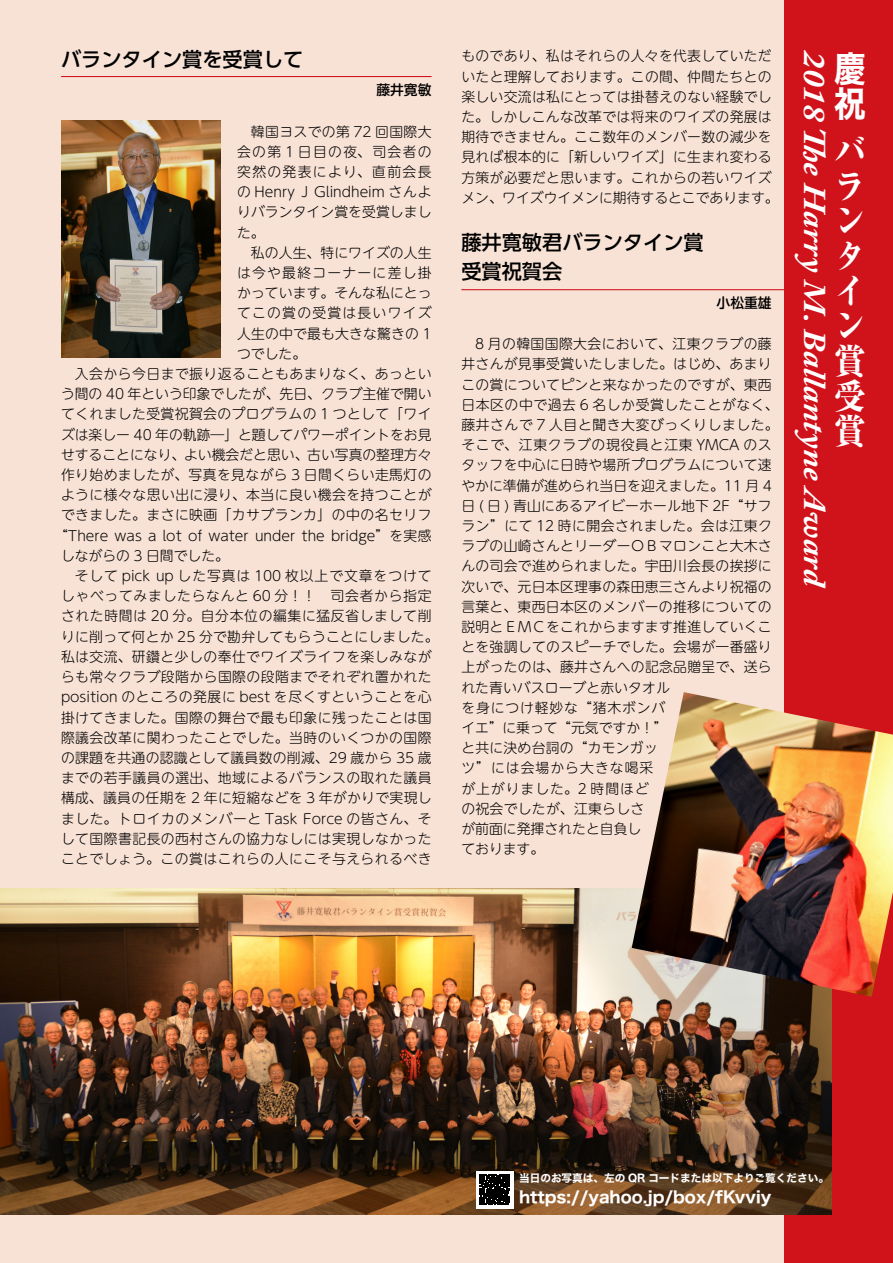
<style>
.page{position:relative;width:893px;height:1263px;background:#f8e2d6}
.page>*{position:absolute;margin:0;border:0;box-sizing:border-box;transform-origin:0 0}
.t1{font:800 35.1px/35.1px "Ryumin Pr 6 N";color:#fff;scale:.9 1}
.t2{font:35.1px/35.1px "Hira Kaku Std N W7";color:#fff;scale:.9 1}
.t3{font:italic 700 31.5px "Adobe Caslon Pro";color:#fff;scale:1.11 1}
.t4{font:500 20.25px/29.7px "UD Shin Go Pro";color:#000}
.t5{font:15.9px "Hira Kaku Std N W7";color:#fff}
.t6{font:300 13.8px/20.2px "UD Shin M Go Pro";letter-spacing:.025em;color:#000}
.t7{font:300 13.8px "UD Shin M Go Pro";color:#000}
.t8{font:300 13.8px "UD Shin M Go Pro";letter-spacing:.005em;color:#000}
.t9{font:300 13.8px "UD Shin M Go Pro";letter-spacing:.065em;color:#000}
.t10{font:300 13.8px "UD Shin M Go Pro";letter-spacing:.09em;color:#000}
.t11{font:300 13.8px "UD Shin M Go Pro";letter-spacing:.05em;color:#000}
.t12{font:300 13.8px "UD Shin M Go Pro";letter-spacing:.045em;color:#000}
.t13{font:500 13.8px "UD Shin M Go Pro";color:#000}
.t14{font:10.65px "Hira Kaku Std N W7";color:#fff}
</style>
<div class="page">
<hr style="left:461px;top:289px;width:371px;height:1px;background:#d0121b">
<div style="left:784px;top:0;width:109px;height:1263px;background:#d0121b"></div>
<img style="left:61px;top:120px;width:159px;height:237px">
<img style="left:0;top:889px;width:832px;height:325px">
<svg style="left:476px;top:1170px;width:38px;height:38px"></svg>
<svg style="left:480px;top:1175px;width:29px;height:29px"></svg>
<img style="left:632px;top:692px;width:261px;height:305px">
<hr style="left:61px;top:76px;width:371px;height:1px;background:#d0121b">
<h3 class="t4" style="left:61px;top:44px;width:244px">バランタイン賞を受賞して</h3>
<p class="t13" style="left:376px;top:79px;width:57px">藤井寛敏</p>
<p class="t6" style="left:237px;top:120px;width:196px;text-align:justify;text-indent:14px">韓国ヨスでの第 72 回国際大会の第 1 日目の夜、司会者の突然の発表により、直前会長の Henry J Glindheim さんよりバランタイン賞を受賞しました。</p>
<p class="t8" style="left:251px;top:241px;width:182px">私の人生、特にワイズの人生</p>
<p class="t10" style="left:237px;top:262px;width:196px">は今や最終コーナーに差し掛</p>
<p class="t8" style="left:237px;top:282px;width:196px">かっています。そんな私にとっ</p>
<p class="t10" style="left:237px;top:302px;width:196px">てこの賞の受賞は長いワイズ</p>
<p class="t6" style="left:237px;top:322px;width:196px">人生の中で最も大きな驚きの 1</p>
<p class="t6" style="left:237px;top:343px;width:71px">つでした。</p>
<p class="t6" style="left:75px;top:363px;width:358px">入会から今日まで振り返ることもあまりなく、あっとい</p>
<p class="t7" style="left:61px;top:383px;width:372px">う間の 40 年という印象でしたが、先日、クラブ主催で開い</p>
<p class="t6" style="left:61px;top:403px;width:372px">てくれました受賞祝賀会のプログラムの 1 つとして「ワイ</p>
<p class="t7" style="left:61px;top:423px;width:372px">ズは楽しー 40 年の軌跡―」と題してパワーポイントをお見</p>
<p class="t7" style="left:61px;top:443px;width:372px">せすることになり、よい機会だと思い、古い写真の整理方々</p>
<p class="t6" style="left:61px;top:464px;width:372px">作り始めましたが、写真を見ながら 3 日間くらい走馬灯の</p>
<p class="t6" style="left:61px;top:484px;width:372px">ように様々な思い出に浸り、本当に良い機会を持つことが</p>
<p class="t6" style="left:61px;top:504px;width:372px">できました。まさに映画「カサブランカ」の中の名セリフ</p>
<p class="t7" style="left:54px;top:524px;width:379px">“There was a lot of water under the bridge”を実感</p>
<p class="t7" style="left:61px;top:544px;width:170px">しながらの 3 日間でした。</p>
<p class="t9" style="left:75px;top:565px;width:358px">そして pick up した写真は 100 枚以上で文章をつけて</p>
<p class="t11" style="left:61px;top:585px;width:372px">しゃべってみましたらなんと 60 分！！　司会者から指定</p>
<p class="t12" style="left:61px;top:605px;width:372px">された時間は 20 分。自分本位の編集に猛反省しまして削</p>
<p class="t6" style="left:61px;top:626px;width:379px">りに削って何とか 25 分で勘弁してもらうことにしました。</p>
<p class="t6" style="left:61px;top:646px;width:372px">私は交流、研鑽と少しの奉仕でワイズライフを楽しみなが</p>
<p class="t6" style="left:61px;top:666px;width:372px">らも常々クラブ段階から国際の段階までそれぞれ置かれた</p>
<p class="t6" style="left:61px;top:686px;width:372px">position のところの発展に best を尽くすということを心</p>
<p class="t6" style="left:61px;top:706px;width:372px">掛けてきました。国際の舞台で最も印象に残ったことは国</p>
<p class="t6" style="left:61px;top:727px;width:372px">際議会改革に関わったことでした。当時のいくつかの国際</p>
<p class="t6" style="left:61px;top:747px;width:372px">の課題を共通の認識として議員数の削減、29 歳から 35 歳</p>
<p class="t6" style="left:61px;top:767px;width:372px">までの若手議員の選出、地域によるバランスの取れた議員</p>
<p class="t6" style="left:61px;top:787px;width:372px">構成、議員の任期を 2 年に短縮などを 3 年がかりで実現し</p>
<p class="t6" style="left:61px;top:807px;width:372px">ました。トロイカのメンバーと Task Force の皆さん、そ</p>
<p class="t6" style="left:61px;top:828px;width:372px">して国際書記長の西村さんの協力なしには実現しなかった</p>
<p class="t6" style="left:61px;top:848px;width:372px">ことでしょう。この賞はこれらの人にこそ与えられるべき</p>
<p class="t6" style="left:461px;top:45px;width:319px">ものであり、私はそれらの人々を代表していただいたと理解しております。この間、仲間たちとの楽しい交流は私にとっては掛替えのない経験でした。しかしこんな改革では将来のワイズの発展は期待できません。ここ数年のメンバー数の減少を見れば根本的に「新しいワイズ」に生まれ変わる方策が必要だと思います。これからの若いワイズメン、ワイズウイメンに期待するとこであります。</p>
<h3 class="t4" style="left:461px;top:226px;width:244px">藤井寛敏君バランタイン賞受賞祝賀会</h3>
<p class="t13" style="left:716px;top:291px;width:57px">小松重雄</p>
<p class="t6" style="left:461px;top:333px;width:319px;text-indent:14px">8 月の韓国国際大会において、江東クラブの藤井さんが見事受賞いたしました。はじめ、あまりこの賞についてピンと来なかったのですが、東西日本区の中で過去 6 名しか受賞したことがなく、藤井さんで 7 人目と聞き大変びっくりしました。そこで、江東クラブの現役員と江東 YMCA のスタッフを中心に日時や場所プログラムについて速やかに準備が進められ当日を迎えました。11 月 4日 ( 日 ) 青山にあるアイビーホール地下 2F“サフラン”にて 12 時に開会されました。会は江東クラブの山崎さんとリーダーＯＢマロンこと大木さんの司会で進められました。宇田川会長の挨拶に次いで、元日本区理事の森田恵三さんより祝福の言葉と、東西日本区のメンバーの推移についての説明とＥＭＣをこれからますます推進していくことを強調してのスピーチでした。会場が一番盛り上がったのは、藤井さんへの記念品贈呈で、送られた青いバスローブと赤いタオル<br>を身につけ軽妙な“猪木ボンバ<br>イエ”に乗って“元気ですか！”<br>と共に決め台詞の“カモンガッ<br>ツ”には会場から大きな喝采<br>が上がりました。2 時間ほど<br>の祝会でしたが、江東らしさ<br>が前面に発揮されたと自負し<br>ております。</p>
<h2 class="t3" style="left:833px;top:51px;width:486px;rotate:90deg">2018 The Harry M. Ballantyne Award</h2>
<h1 class="t2" style="left:834px;top:53px;width:36px">慶祝</h1>
<h1 class="t1" style="left:834px;top:132px;width:35px">バランタイン賞受賞</h1>
<p class="t14" style="left:519px;top:1170px;width:311px">当日のお写真は、左の QR コードまたは以下よりご覧ください。</p>
<p class="t5" style="left:519px;top:1184px;width:254px">https://yahoo.jp/box/fKvviy</p>
</div>
